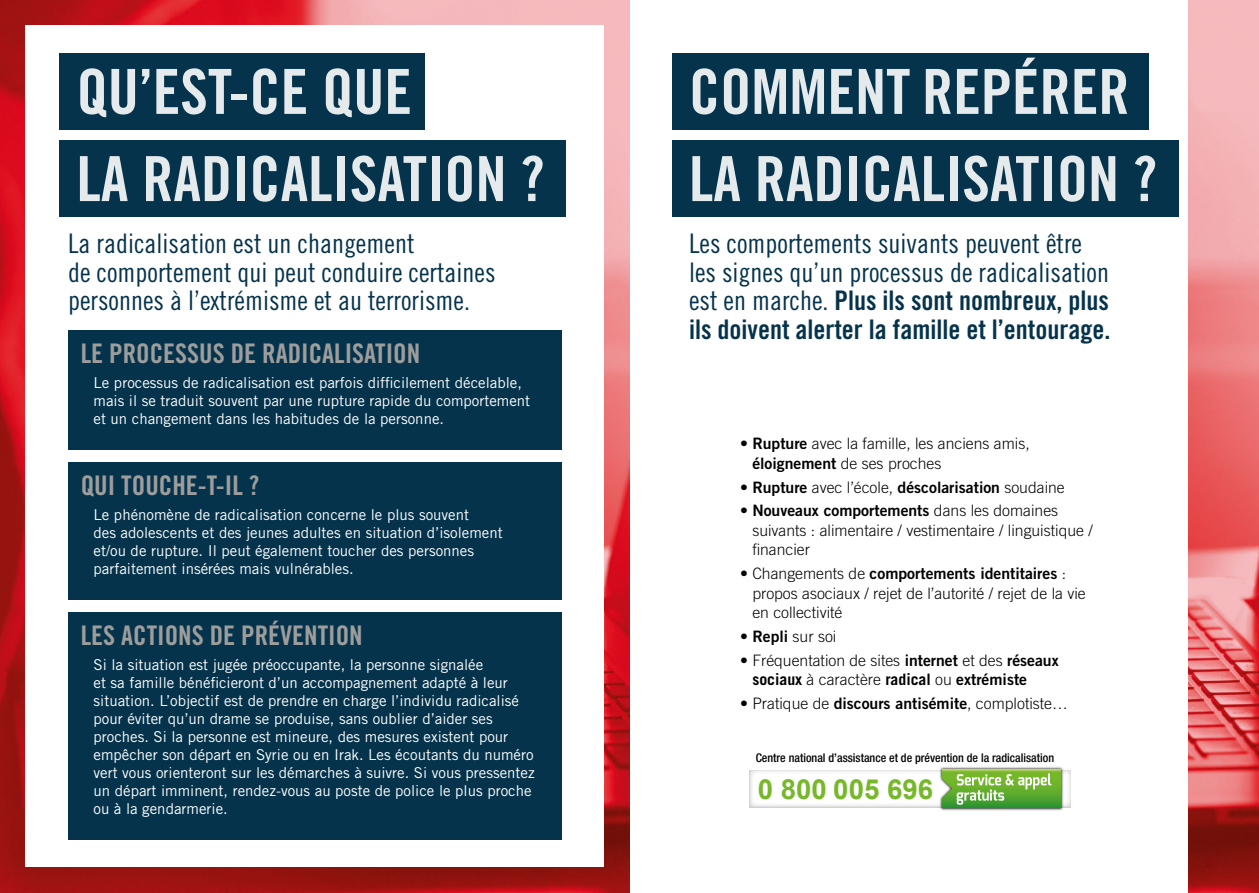
<style>
.page{position:relative;width:1259px;height:893px;background:#fff}
.page>*{position:absolute;margin:0;border:0;box-sizing:border-box;transform-origin:0 0}
.t1{font:62.25px "Trade Gothic LT Std Bd Cn 20";color:#fff}
.t2{font:700 27.6px "Arial";color:#76b82a}
.t3{font:27px/28.5px "Trade Gothic LT Std Cn 18";color:#05334c}
.t4{font:27px/28.5px "Trade Gothic LT Std Bd Cn 20";color:#05334c}
.t5{font:27px "Trade Gothic LT Std Bd Cn 20";color:#9d9d9c}
.t6{font:300 15.75px/19.5px "Trade Gothic LT Std";color:#000}
.t7{font:15.75px "Trade Gothic LT Std Bd 2";color:#000}
.t8{font:15px/18px "Trade Gothic LT Std";color:#fff}
.t9{font:500 condensed 12px "Helvetica Neue LT Std";color:#000}
.s1{font-family:"Trade Gothic LT Std Cn 18"}
.s2{font-family:"Trade Gothic LT Std Bd 2";font-weight:400}
.s3{font-family:"Trade Gothic LT Std";font-weight:300}
.s4{font-weight:700}
</style>
<div class="page">
<img style="left:1188px;top:0;width:71px;height:893px">
<img style="left:0;top:0;width:629px;height:893px">
<div style="left:26px;top:26px;width:578px;height:841px;background:#fff"></div>
<div style="left:60px;top:53px;width:365px;height:77px;background:#05334c"></div>
<div style="left:672px;top:53px;width:476px;height:77px;background:#05334c"></div>
<div style="left:68px;top:331px;width:493px;height:119px;background:#05334c"></div>
<div style="left:68px;top:462px;width:493px;height:138px;background:#05334c"></div>
<div style="left:68px;top:612px;width:493px;height:227px;background:#05334c"></div>
<svg style="left:749px;top:770px;width:322px;height:37px"></svg>
<img style="left:938px;top:767px;width:127px;height:44px">
<svg style="left:942px;top:769px;width:119px;height:39px;background:#7bba53"></svg>
<div style="left:60px;top:140px;width:506px;height:77px;background:#05334c"></div>
<div style="left:672px;top:140px;width:506px;height:77px;background:#05334c"></div>
<h1 class="t1" style="left:77px;top:54px;width:337px">QU’EST-CE QUE</h1>
<h1 class="t1" style="left:689px;top:54px;width:442px">COMMENT REPÉRER</h1>
<h1 class="t1" style="left:77px;top:141px;width:469px">LA RADICALISATION ?</h1>
<h1 class="t1" style="left:689px;top:141px;width:469px">LA RADICALISATION ?</h1>
<h3 class="t3" style="left:68px;top:229px;width:429px">La radicalisation est un changement<br>de comportement qui peut conduire certaines personnes à l’extrémisme et au terrorisme.</h3>
<h3 class="t3" style="left:689px;top:229px;width:421px">Les comportements suivants peuvent être les signes qu’un processus de radicalisation</h3>
<h3 class="t4" style="left:689px;top:286px;width:423px"><span class="s1">est en marche.</span> Plus ils sont nombreux, plus ils doivent alerter la famille et l’entourage.</h3>
<h3 class="t5" style="left:81px;top:337px;width:341px">LE PROCESSUS DE RADICALISATION</h3>
<p class="t8" style="left:94px;top:374px;width:438px">Le processus de radicalisation est parfois difficilement décelable, mais il se traduit souvent par une rupture rapide du comportement et un changement dans les habitudes de la personne.</p>
<h3 class="t5" style="left:81px;top:469px;width:180px">QUI TOUCHE-T-IL ?</h3>
<p class="t8" style="left:94px;top:506px;width:411px">Le phénomène de radicalisation concerne le plus souvent<br>des adolescents et des jeunes adultes en situation d’isolement et/ou de rupture. Il peut également toucher des personnes parfaitement insérées mais vulnérables.</p>
<h3 class="t5" style="left:81px;top:619px;width:283px">LES ACTIONS DE PRÉVENTION</h3>
<p class="t8" style="left:94px;top:655px;width:443px">Si la situation est jugée préoccupante, la personne signalée<br>et sa famille bénéficieront d’un accompagnement adapté à leur situation. L’objectif est de prendre en charge l’individu radicalisé pour éviter qu’un drame se produise, sans oublier d’aider ses proches. Si la personne est mineure, des mesures existent pour empêcher son départ en Syrie ou en Irak. Les écoutants du numéro vert vous orienteront sur les démarches à suivre. Si vous pressentez un départ imminent, rendez-vous au poste de police le plus proche ou à la gendarmerie.</p>
<p class="t6" style="left:752px;top:434px;width:279px;text-indent:-12px">• <span class="s2">Rupture</span> avec la famille, les anciens amis, <span class="s2">éloignement</span> de ses proches</p>
<p class="t7" style="left:740px;top:477px;width:326px"><span class="s3">•</span> Rupture <span class="s3">avec l’école,</span> déscolarisation <span class="s3">soudaine</span></p>
<p class="t7" style="left:740px;top:501px;width:320px"><span class="s3">•</span> Nouveaux comportements <span class="s3">dans les domaines</span></p>
<p class="t6" style="left:752px;top:520px;width:342px">suivants : alimentaire / vestimentaire / linguistique / financier</p>
<p class="t7" style="left:740px;top:564px;width:327px"><span class="s3">• Changements de</span> comportements identitaires <span class="s3">:</span></p>
<p class="t6" style="left:752px;top:583px;width:335px">propos asociaux / rejet de l’autorité / rejet de la vie en collectivité</p>
<p class="t6" style="left:740px;top:626px;width:98px">• <span class="s2">Repli</span> sur soi</p>
<p class="t6" style="left:752px;top:650px;width:308px;text-indent:-12px">• Fréquentation de sites <span class="s2">internet</span> et des <span class="s2">réseaux </span><span class="s4">sociaux</span> à caractère <span class="s4">radical</span> ou <span class="s2">extrémiste</span></p>
<p class="t6" style="left:740px;top:693px;width:329px">• Pratique de <span class="s2">discours antisémite</span>, complotiste…</p>
<p class="t9" style="left:755px;top:751px;width:300px">Centre national d’assistance et de prévention de la radicalisation</p>
<h2 class="t2" style="left:757px;top:770px;width:177px">0 800 005 696</h2>
</div>
